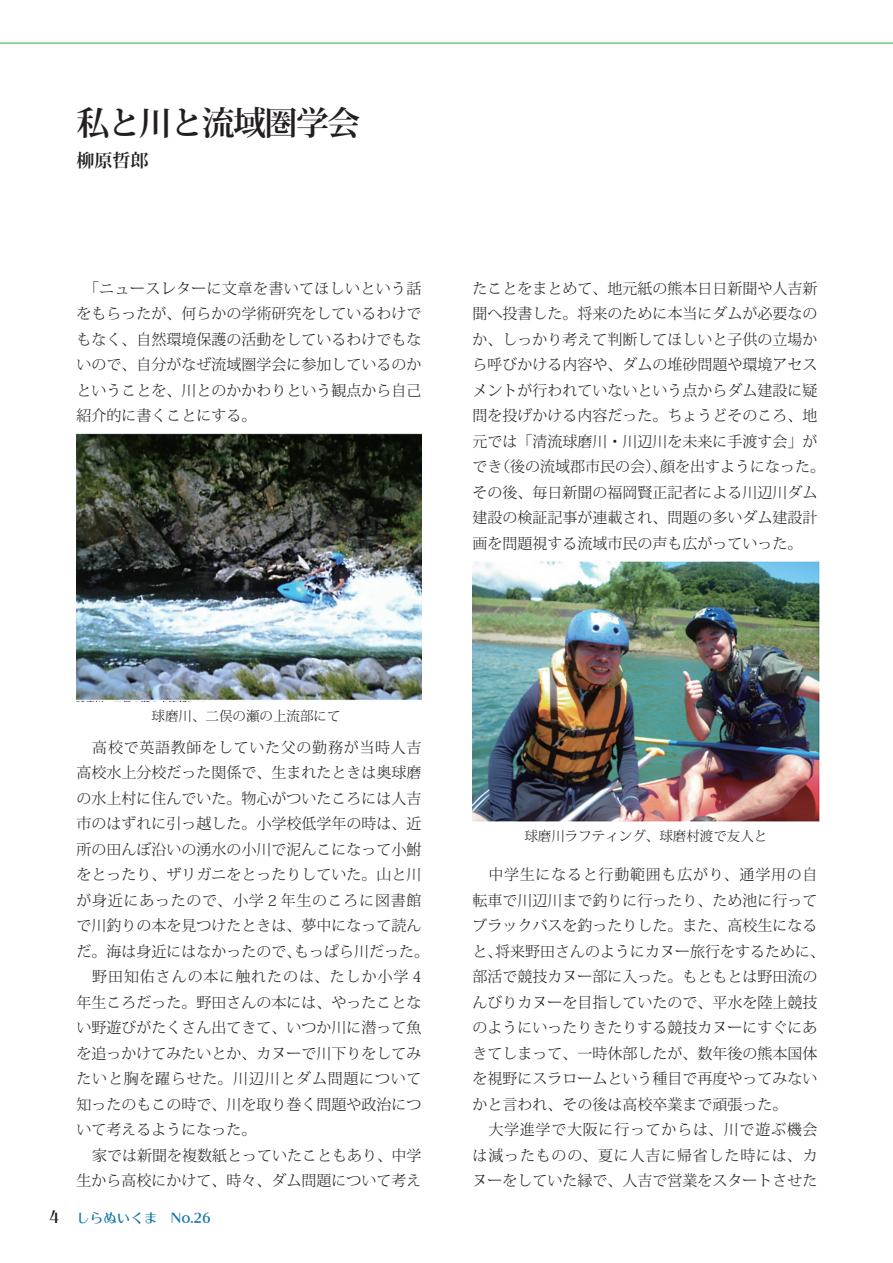
<style>
.page{position:relative;width:893px;height:1263px;background:#fff}
.page>*{position:absolute;margin:0;border:0;box-sizing:border-box;transform-origin:0 0}
.t1{font:700 33px "Koz Min Pr 6 N";letter-spacing:-.05em;color:#231f20}
.t2{font:700 18px "Koz Min Pr 6 N";color:#231f20}
.t3{font:300 15px/25.5px "Koz Min Pr 6 N";color:#231f20;text-align:justify}
.t4{font:300 15px "Koz Min Pr 6 N";letter-spacing:.05em;color:#231f20}
.t5{font:300 15px "Koz Min Pr 6 N";letter-spacing:.06em;color:#231f20}
.t6{font:300 13.5px "Koz Min Pr 6 N";color:#231f20}
.t7{font:13.5px "Kan 412 Typos Std";color:#1274a9}
.s1{font-size:16.5px;color:#231f20}
</style>
<div class="page">
<hr style="left:0;top:43px;width:893px;height:1px;background:#40ae49">
<img style="left:473px;top:561px;width:346px;height:260px">
<img style="left:77px;top:434px;width:345px;height:267px">
<h1 class="t1" style="left:77px;top:105px;width:285px">私と川と流域圏学会</h1>
<p class="t2" style="left:77px;top:150px;width:73px">柳原哲郎</p>
<p class="t3" style="left:77px;top:276px;width:347px">　「ニュースレターに文章を書いてほしいという話をもらったが、何らかの学術研究をしているわけでもなく、自然環境保護の活動をしているわけでもないので、自分がなぜ流域圏学会に参加しているのかということを、川とのかかわりという観点から自己紹介的に書くことにする。</p>
<p class="t3" style="left:473px;top:276px;width:354px;text-align:left">たことをまとめて、地元紙の熊本日日新聞や人吉新聞へ投書した。将来のために本当にダムが必要なのか、しっかり考えて判断してほしいと子供の立場から呼びかける内容や、ダムの堆砂問題や環境アセスメントが行われていないという点からダム建設に疑問を投げかける内容だった。ちょうどそのころ、地元では「清流球磨川・川辺川を未来に手渡す会」ができ（後の流域郡市民の会）、顔を出すようになった。その後、毎日新聞の福岡賢正記者による川辺川ダム建設の検証記事が連載され、問題の多いダム建設計画を問題視する流域市民の声も広がっていった。</p>
<p class="t6" style="left:152px;top:708px;width:190px">球磨川、二俣の瀬の上流部にて</p>
<p class="t4" style="left:92px;top:739px;width:331px">高校で英語教師をしていた父の勤務が当時人吉</p>
<p class="t3" style="left:77px;top:760px;width:347px">高校水上分校だった関係で、生まれたときは奥球磨</p>
<p class="t3" style="left:77px;top:786px;width:347px">の水上村に住んでいた。物心がついたころには人吉</p>
<p class="t3" style="left:77px;top:811px;width:347px">市のはずれに引っ越した。小学校低学年の時は、近</p>
<p class="t3" style="left:77px;top:837px;width:347px">所の田んぼ沿いの湧水の小川で泥んこになって小鮒</p>
<p class="t3" style="left:77px;top:862px;width:347px">をとったり、ザリガニをとったりしていた。山と川</p>
<p class="t4" style="left:77px;top:892px;width:346px">が身近にあったので、小学 2 年生のころに図書館</p>
<p class="t3" style="left:77px;top:913px;width:347px">で川釣りの本を見つけたときは、夢中になって読ん</p>
<p class="t3" style="left:77px;top:939px;width:354px">だ。海は身近にはなかったので、もっぱら川だった。</p>
<p class="t5" style="left:92px;top:968px;width:331px">野田知佑さんの本に触れたのは、たしか小学 4</p>
<p class="t3" style="left:77px;top:990px;width:347px">年生ころだった。野田さんの本には、やったことな</p>
<p class="t3" style="left:77px;top:1015px;width:347px">い野遊びがたくさん出てきて、いつか川に潜って魚</p>
<p class="t3" style="left:77px;top:1041px;width:347px">を追っかけてみたいとか、カヌーで川下りをしてみ</p>
<p class="t4" style="left:77px;top:1070px;width:346px">たいと胸を躍らせた。川辺川とダム問題について</p>
<p class="t3" style="left:77px;top:1092px;width:347px">知ったのもこの時で、川を取り巻く問題や政治につ</p>
<p class="t3" style="left:77px;top:1117px;width:182px">いて考えるようになった。</p>
<p class="t3" style="left:92px;top:1143px;width:331px">家では新聞を複数紙とっていたこともあり、中学</p>
<p class="t3" style="left:77px;top:1168px;width:347px">生から高校にかけて、時々、ダム問題について考え</p>
<p class="t7" style="left:49px;top:1210px;width:163px"><span class="s1">4</span> しらぬいくま　No.26</p>
<p class="t6" style="left:524px;top:828px;width:244px">球磨川ラフティング、球磨村渡で友人と</p>
<p class="t3" style="left:473px;top:862px;width:354px;text-align:left;text-indent:16px">中学生になると行動範囲も広がり、通学用の自転車で川辺川まで釣りに行ったり、ため池に行ってブラックバスを釣ったりした。また、高校生になると、将来野田さんのようにカヌー旅行をするために、部活で競技カヌー部に入った。もともとは野田流のんびりカヌーを目指していたので、平水を陸上競技のようにいったりきたりする競技カヌーにすぐにあきてしまって、一時休部したが、数年後の熊本国体を視野にスラロームという種目で再度やってみないかと言われ、その後は高校卒業まで頑張った。</p>
<p class="t3" style="left:473px;top:1117px;width:347px;text-indent:16px">大学進学で大阪に行ってからは、川で遊ぶ機会は減ったものの、夏に人吉に帰省した時には、カヌーをしていた縁で、人吉で営業をスタートさせた</p>
</div>
